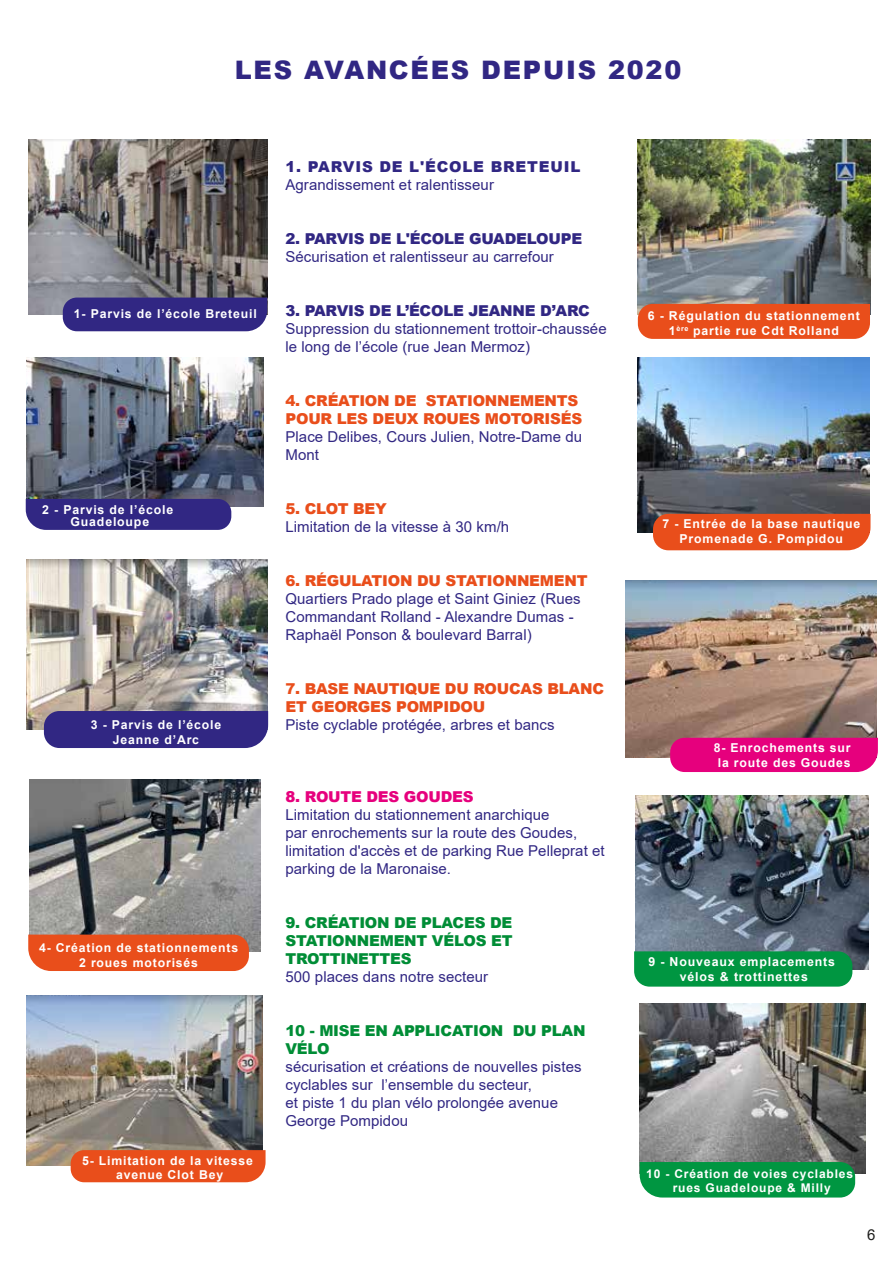
<style>
.page{position:relative;width:893px;height:1263px;background:#fff}
.page>*{position:absolute;margin:0;border:0;box-sizing:border-box;transform-origin:0 0}
.t1{font:900 25.5px "Arial";letter-spacing:.07em;color:#312783}
.t2{font:15px/18px "Arial";letter-spacing:.005em;color:#312783}
.t3{font:900 15px/18px "Arial";letter-spacing:-.015em;color:#e94e1b}
.t4{font:900 15px/18px "Arial";letter-spacing:-.015em;color:#008d36;text-align:justify}
.t5{font:900 15px "Arial";letter-spacing:-.015em;color:#312783}
.t6{font:900 15px "Arial";letter-spacing:.055em;color:#312783}
.t7{font:900 15px "Arial";letter-spacing:-.015em;color:#e6007d}
.t8{font:15px "Arial";color:#1d1d1b}
.t9{font:700 12.3px/14.7px "Arial";letter-spacing:.07em;color:#fff;text-align:center}
.t10{font:700 12px/14.4px "Arial";letter-spacing:.07em;color:#fff;text-align:center}
</style>
<div class="page">
<img style="left:27px;top:559px;width:241px;height:170px">
<img style="left:637px;top:358px;width:232px;height:174px">
<img style="left:638px;top:140px;width:232px;height:164px">
<img style="left:640px;top:1004px;width:226px;height:169px">
<img style="left:635px;top:795px;width:233px;height:174px">
<div style="left:640px;top:1162px;width:215px;height:35px;background:#009641"></div>
<div style="left:638px;top:304px;width:232px;height:35px;background:#e94e1b"></div>
<div style="left:653px;top:514px;width:217px;height:36px;background:#e94e1b"></div>
<img style="left:29px;top:780px;width:232px;height:172px">
<div style="left:28px;top:934px;width:221px;height:37px;background:#e94e1b"></div>
<svg style="left:634px;top:951px;width:218px;height:36px;background:#079746"></svg>
<div style="left:44px;top:711px;width:224px;height:37px;background:#312783"></div>
<img style="left:29px;top:140px;width:238px;height:174px">
<div style="left:63px;top:298px;width:204px;height:33px;background:#312783"></div>
<img style="left:27px;top:358px;width:236px;height:149px">
<div style="left:26px;top:499px;width:205px;height:31px;background:#312783"></div>
<img style="left:626px;top:581px;width:250px;height:177px">
<div style="left:670px;top:738px;width:208px;height:34px;background:#e6007d"></div>
<img style="left:26px;top:996px;width:237px;height:170px">
<div style="left:71px;top:1150px;width:195px;height:32px;background:#e94e1b"></div>
<h1 class="t1" style="left:235px;top:51px;width:448px">LES AVANCÉES DEPUIS 2020</h1>
<p class="t9" style="left:74px;top:306px;width:184px">1- Parvis de l’école Breteuil</p>
<p class="t9" style="left:42px;top:504px;width:133px;line-height:12px">2 - Parvis de l’école<br>Guadeloupe</p>
<p class="t9" style="left:91px;top:717px;width:132px">3 - Parvis de l’école<br>Jeanne d’Arc</p>
<p class="t9" style="left:39px;top:940px;width:201px">4- Création de stationnements<br>2 roues motorisés</p>
<p class="t9" style="left:82px;top:1153px;width:172px">5- Limitation de la vitesse avenue Clot Bey</p>
<p class="t6" style="left:285px;top:156px;width:296px">1. PARVIS DE L'ÉCOLE BRETEUIL</p>
<p class="t2" style="left:285px;top:176px;width:210px">Agrandissement et ralentisseur</p>
<p class="t5" style="left:285px;top:228px;width:298px">2. PARVIS DE L'ÉCOLE GUADELOUPE</p>
<p class="t2" style="left:285px;top:248px;width:270px">Sécurisation et ralentisseur au carrefour</p>
<p class="t5" style="left:285px;top:300px;width:306px">3. PARVIS DE L’ÉCOLE JEANNE D’ARC</p>
<p class="t2" style="left:285px;top:320px;width:323px">Suppression du stationnement trottoir-chaussée le long de l’école (rue Jean Mermoz)</p>
<p class="t3" style="left:285px;top:391px;width:298px">4. CRÉATION DE STATIONNEMENTS<br>POUR LES DEUX ROUES MOTORISÉS</p>
<p class="t2" style="left:285px;top:428px;width:298px">Place Delibes, Cours Julien, Notre-Dame du<br>Mont</p>
<p class="t3" style="left:285px;top:499px;width:103px">5. CLOT BEY</p>
<p class="t2" style="left:285px;top:518px;width:225px">Limitation de la vitesse à 30 km/h</p>
<p class="t3" style="left:285px;top:571px;width:304px">6. RÉGULATION DU STATIONNEMENT</p>
<p class="t2" style="left:285px;top:590px;width:297px">Quartiers Prado plage et Saint Giniez (Rues<br>Commandant Rolland - Alexandre Dumas -<br>Raphaël Ponson &amp; boulevard Barral)</p>
<p class="t3" style="left:285px;top:679px;width:320px">7. BASE NAUTIQUE DU ROUCAS BLANC<br>ET GEORGES POMPIDOU</p>
<p class="t2" style="left:285px;top:716px;width:271px">Piste cyclable protégée, arbres et bancs</p>
<p class="t7" style="left:285px;top:786px;width:190px">8. ROUTE DES GOUDES</p>
<p class="t2" style="left:285px;top:806px;width:321px">Limitation du stationnement anarchique<br>par enrochements sur la route des Goudes, limitation d'accès et de parking Rue Pelleprat et parking de la Maronaise.</p>
<p class="t4" style="left:285px;top:913px;width:229px">9. CRÉATION DE PLACES DE STATIONNEMENT VÉLOS ET TROTTINETTES</p>
<p class="t2" style="left:285px;top:968px;width:204px">500 places dans notre secteur</p>
<p class="t4" style="left:285px;top:1021px;width:302px">10 - MISE EN APPLICATION DU PLAN<br>VÉLO</p>
<p class="t2" style="left:285px;top:1058px;width:298px">sécurisation et créations de nouvelles pistes cyclables sur l’ensemble du secteur,<br>et piste 1 du plan vélo prolongée avenue George Pompidou</p>
<p class="t9" style="left:648px;top:309px;width:214px">6 - Régulation du stationnement<br>1<sup>ère</sup> partie rue Cdt Rolland</p>
<p class="t9" style="left:662px;top:516px;width:199px">7 - Entrée de la base nautique<br>Promenade G. Pompidou</p>
<p class="t9" style="left:714px;top:740px;width:139px">8- Enrochements sur la route des Goudes</p>
<p class="t9" style="left:648px;top:955px;width:188px">9 - Nouveaux emplacements vélos &amp; trottinettes</p>
<p class="t10" style="left:646px;top:1167px;width:208px">10 - Création de voies cyclables rues Guadeloupe &amp; Milly</p>
<p class="t8" style="left:867px;top:1224px;width:10px">6</p>
</div>
